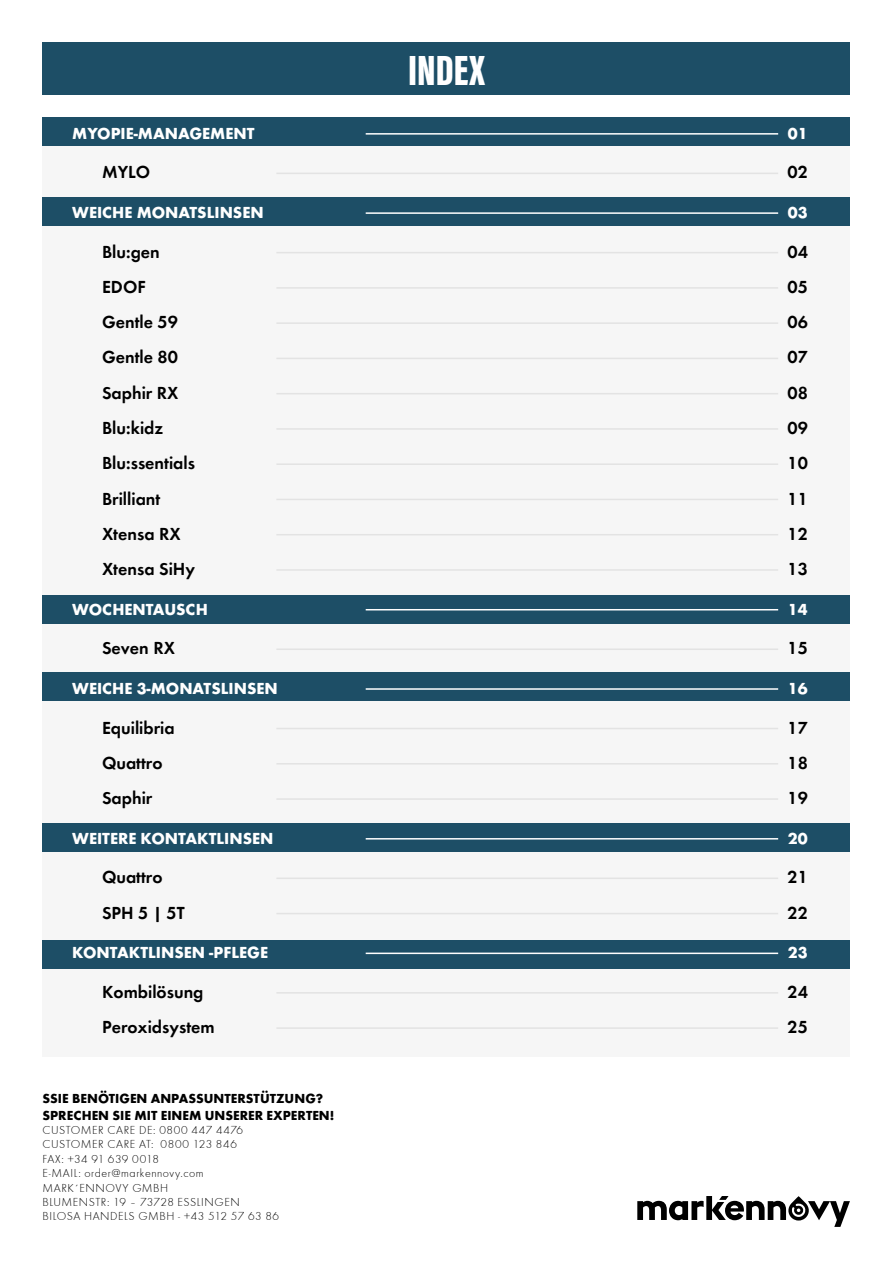
<style>
.page{position:relative;width:893px;height:1263px;background:#fff}
.page>*{position:absolute;margin:0;border:0;box-sizing:border-box;transform-origin:0 0}
.t1{font:900 43.5px "Acumin Pro Extra Cond";color:#fff}
.t2{font:600 18px "Futura Round";color:#000}
.t3{font:700 16.5px "Futura Round";color:#fff}
.t4{font:700 13.5px/16.2px "Futura Round";color:#000}
.t5{font:300 12px/14.4px "Futura Round";letter-spacing:.045em;color:#000}
</style>
<div class="page">
<svg style="left:637px;top:1196px;width:213px;height:31px"></svg>
<div style="left:43px;top:43px;width:807px;height:52px;background:#1d4e66"></div>
<div style="left:43px;top:118px;width:807px;height:939px;background:#f6f6f6"></div>
<div style="left:43px;top:118px;width:807px;height:28px;background:#1d4e66"></div>
<div style="left:43px;top:198px;width:807px;height:28px;background:#1d4e66"></div>
<div style="left:43px;top:595px;width:807px;height:29px;background:#1d4e66"></div>
<div style="left:43px;top:673px;width:807px;height:28px;background:#1d4e66"></div>
<div style="left:43px;top:823px;width:807px;height:28px;background:#1d4e66"></div>
<div style="left:43px;top:940px;width:807px;height:28px;background:#1d4e66"></div>
<hr style="left:366px;top:133px;width:412px;height:2px;background:#fff">
<hr style="left:276px;top:173px;width:502px;height:1px;background:#e3e3e3">
<hr style="left:366px;top:212px;width:412px;height:2px;background:#fff">
<hr style="left:276px;top:252px;width:502px;height:1px;background:#e3e3e3">
<hr style="left:276px;top:287px;width:502px;height:2px;background:#e3e3e3">
<hr style="left:276px;top:322px;width:502px;height:2px;background:#e3e3e3">
<hr style="left:276px;top:358px;width:502px;height:1px;background:#e3e3e3">
<hr style="left:276px;top:393px;width:502px;height:1px;background:#e3e3e3">
<hr style="left:276px;top:428px;width:502px;height:2px;background:#e3e3e3">
<hr style="left:276px;top:463px;width:502px;height:2px;background:#e3e3e3">
<hr style="left:276px;top:499px;width:502px;height:1px;background:#e3e3e3">
<hr style="left:276px;top:534px;width:502px;height:1px;background:#e3e3e3">
<hr style="left:276px;top:569px;width:502px;height:2px;background:#e3e3e3">
<hr style="left:366px;top:609px;width:412px;height:1px;background:#fff">
<hr style="left:276px;top:648px;width:502px;height:2px;background:#e3e3e3">
<hr style="left:366px;top:688px;width:412px;height:2px;background:#fff">
<hr style="left:276px;top:728px;width:502px;height:1px;background:#e3e3e3">
<hr style="left:276px;top:763px;width:502px;height:1px;background:#e3e3e3">
<hr style="left:276px;top:798px;width:502px;height:2px;background:#e3e3e3">
<hr style="left:366px;top:838px;width:412px;height:1px;background:#fff">
<hr style="left:276px;top:877px;width:502px;height:2px;background:#e3e3e3">
<hr style="left:276px;top:913px;width:502px;height:1px;background:#e3e3e3">
<hr style="left:366px;top:952px;width:412px;height:2px;background:#fff">
<hr style="left:276px;top:992px;width:502px;height:1px;background:#e3e3e3">
<hr style="left:276px;top:1027px;width:502px;height:2px;background:#e3e3e3">
<h1 class="t1" style="left:408px;top:43px;width:78px">INDEX</h1>
<p class="t3" style="left:72px;top:121px;width:184px">MYOPIE-MANAGEMENT</p>
<p class="t3" style="left:788px;top:121px;width:21px">01</p>
<p class="t2" style="left:102px;top:159px;width:50px">MYLO</p>
<p class="t2" style="left:787px;top:159px;width:22px">02</p>
<p class="t3" style="left:72px;top:200px;width:193px">WEICHE MONATSLINSEN</p>
<p class="t3" style="left:788px;top:200px;width:21px">03</p>
<p class="t2" style="left:102px;top:238px;width:59px">Blu:gen</p>
<p class="t2" style="left:787px;top:238px;width:22px">04</p>
<p class="t2" style="left:102px;top:273px;width:45px">EDOF</p>
<p class="t2" style="left:787px;top:273px;width:22px">05</p>
<p class="t2" style="left:102px;top:309px;width:77px">Gentle 59</p>
<p class="t2" style="left:787px;top:309px;width:22px">06</p>
<p class="t2" style="left:102px;top:344px;width:77px">Gentle 80</p>
<p class="t2" style="left:787px;top:344px;width:22px">07</p>
<p class="t2" style="left:102px;top:379px;width:78px">Saphir RX</p>
<p class="t2" style="left:787px;top:379px;width:22px">08</p>
<p class="t2" style="left:102px;top:414px;width:63px">Blu:kidz</p>
<p class="t2" style="left:787px;top:414px;width:22px">09</p>
<p class="t2" style="left:102px;top:450px;width:95px">Blu:ssentials</p>
<p class="t2" style="left:787px;top:450px;width:22px">10</p>
<p class="t2" style="left:102px;top:485px;width:60px">Brilliant</p>
<p class="t2" style="left:787px;top:485px;width:22px">11</p>
<p class="t2" style="left:102px;top:520px;width:80px">Xtensa RX</p>
<p class="t2" style="left:787px;top:520px;width:22px">12</p>
<p class="t2" style="left:102px;top:555px;width:94px">Xtensa SiHy</p>
<p class="t2" style="left:787px;top:555px;width:22px">13</p>
<p class="t3" style="left:72px;top:596px;width:137px">WOCHENTAUSCH</p>
<p class="t3" style="left:788px;top:596px;width:21px">14</p>
<p class="t2" style="left:102px;top:635px;width:74px">Seven RX</p>
<p class="t2" style="left:787px;top:635px;width:22px">15</p>
<p class="t3" style="left:72px;top:676px;width:207px">WEICHE 3-MONATSLINSEN</p>
<p class="t3" style="left:788px;top:676px;width:21px">16</p>
<p class="t2" style="left:102px;top:714px;width:74px">Equilibria</p>
<p class="t2" style="left:787px;top:714px;width:22px">17</p>
<p class="t2" style="left:102px;top:749px;width:62px">Quattro</p>
<p class="t2" style="left:787px;top:749px;width:22px">18</p>
<p class="t2" style="left:102px;top:784px;width:52px">Saphir</p>
<p class="t2" style="left:787px;top:784px;width:22px">19</p>
<p class="t3" style="left:72px;top:825px;width:203px">WEITERE KONTAKTLINSEN</p>
<p class="t3" style="left:788px;top:825px;width:21px">20</p>
<p class="t2" style="left:102px;top:864px;width:62px">Quattro</p>
<p class="t2" style="left:787px;top:864px;width:22px">21</p>
<p class="t2" style="left:102px;top:899px;width:84px">SPH 5 | 5T</p>
<p class="t2" style="left:787px;top:899px;width:22px">22</p>
<p class="t3" style="left:72px;top:940px;width:197px">KONTAKTLINSEN -PFLEGE</p>
<p class="t3" style="left:788px;top:940px;width:21px">23</p>
<p class="t2" style="left:102px;top:978px;width:103px">Kombilösung</p>
<p class="t2" style="left:787px;top:978px;width:22px">24</p>
<p class="t2" style="left:102px;top:1013px;width:114px">Peroxidsystem</p>
<p class="t2" style="left:787px;top:1013px;width:22px">25</p>
<p class="t4" style="left:43px;top:1090px;width:293px">SSIE BENÖTIGEN ANPASSUNTERSTÜTZUNG?<br>SPRECHEN SIE MIT EINEM UNSERER EXPERTEN!</p>
<p class="t5" style="left:43px;top:1122px;width:238px">CUSTOMER CARE DE: 0800 447 4476<br>CUSTOMER CARE AT: 0800 123 846<br>FAX: +34 91 639 0018<br>E-MAIL: order@markennovy.com<br>MARK´ENNOVY GMBH<br>BLUMENSTR: 19 – 73728 ESSLINGEN<br>BILOSA HANDELS GMBH - +43 512 57 63 86</p>
</div>
